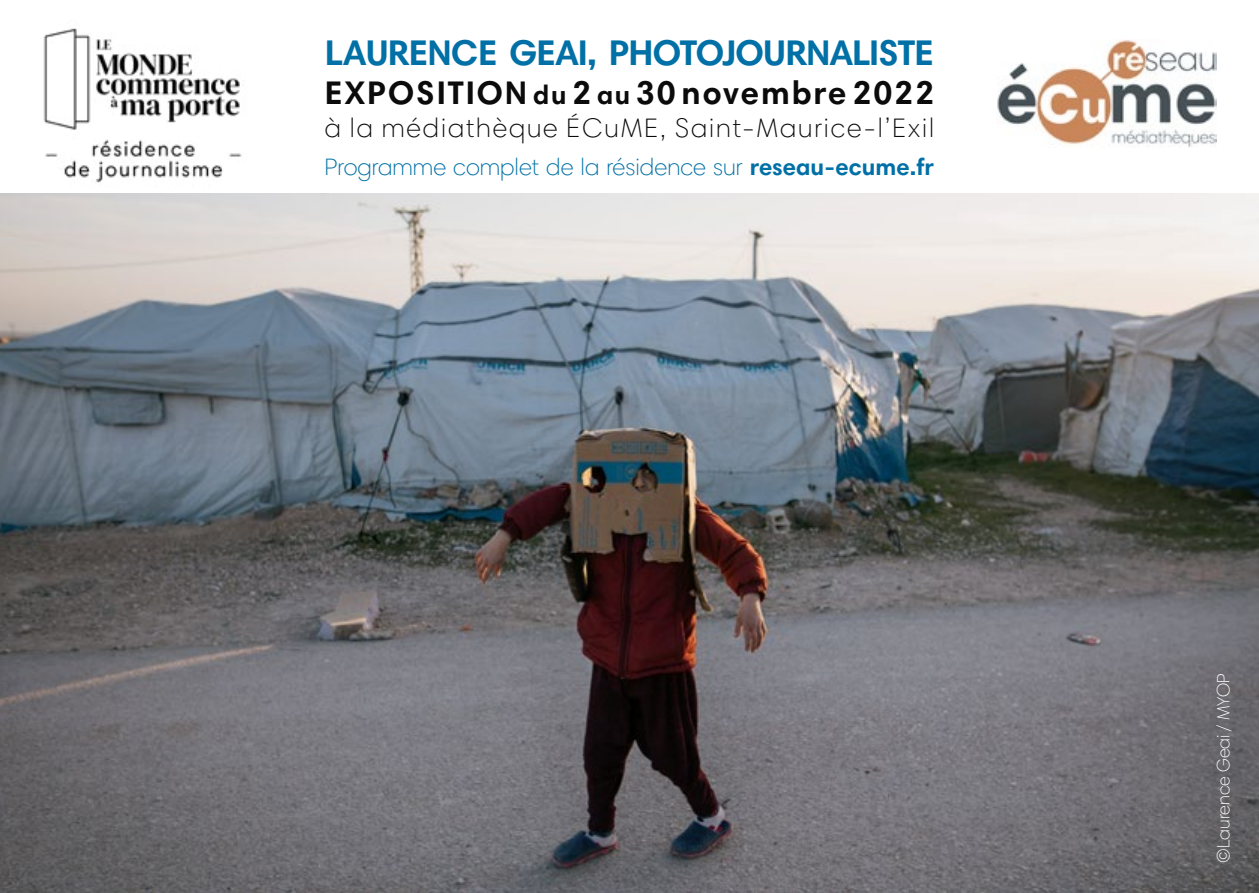
<style>
.page{position:relative;width:1259px;height:893px;background:#fff}
.page>*{position:absolute;margin:0;border:0;box-sizing:border-box;transform-origin:0 0}
.t1{font:700 36px "Harmonia Sans Pro Cyr";letter-spacing:-.02em;color:#0070a6}
.t2{font:700 33px "Harmonia Sans Pro Cyr";letter-spacing:.06em;color:#0b0b0c}
.t3{font:300 27px "Harmonia Sans Pro Cyr";letter-spacing:.07em;color:#0b0b0c}
.t4{font:300 24px "Harmonia Sans Pro Cyr";color:#0070a6}
.t5{font:300 18px "Harmonia Sans Pro Cyr";color:#fff}
.s1{font-size:27px}
.s2{font-weight:700}
</style>
<div class="page">
<img style="left:997px;top:39px;width:219px;height:108px">
<img style="left:43px;top:28px;width:199px;height:155px">
<img style="left:0;top:193px;width:1259px;height:700px">
<h1 class="t1" style="left:325px;top:29px;width:610px">LAURENCE GEAI, PHOTOJOURNALISTE</h1>
<h2 class="t2" style="left:325px;top:71px;width:610px">EXPOSITION <span class="s1">du</span> 2 <span class="s1">au</span> 30 novembre 2022</h2>
<p class="t3" style="left:325px;top:111px;width:610px">à la médiathèque ÉCuME, Saint-Maurice-l’Exil</p>
<p class="t4" style="left:325px;top:153px;width:610px">Programme complet de la résidence sur <span class="s2">reseau-ecume.fr</span></p>
<p class="t5" style="left:1212px;top:863px;width:190px;rotate:-90deg">©Laurence Geai / MYOP</p>
</div>
